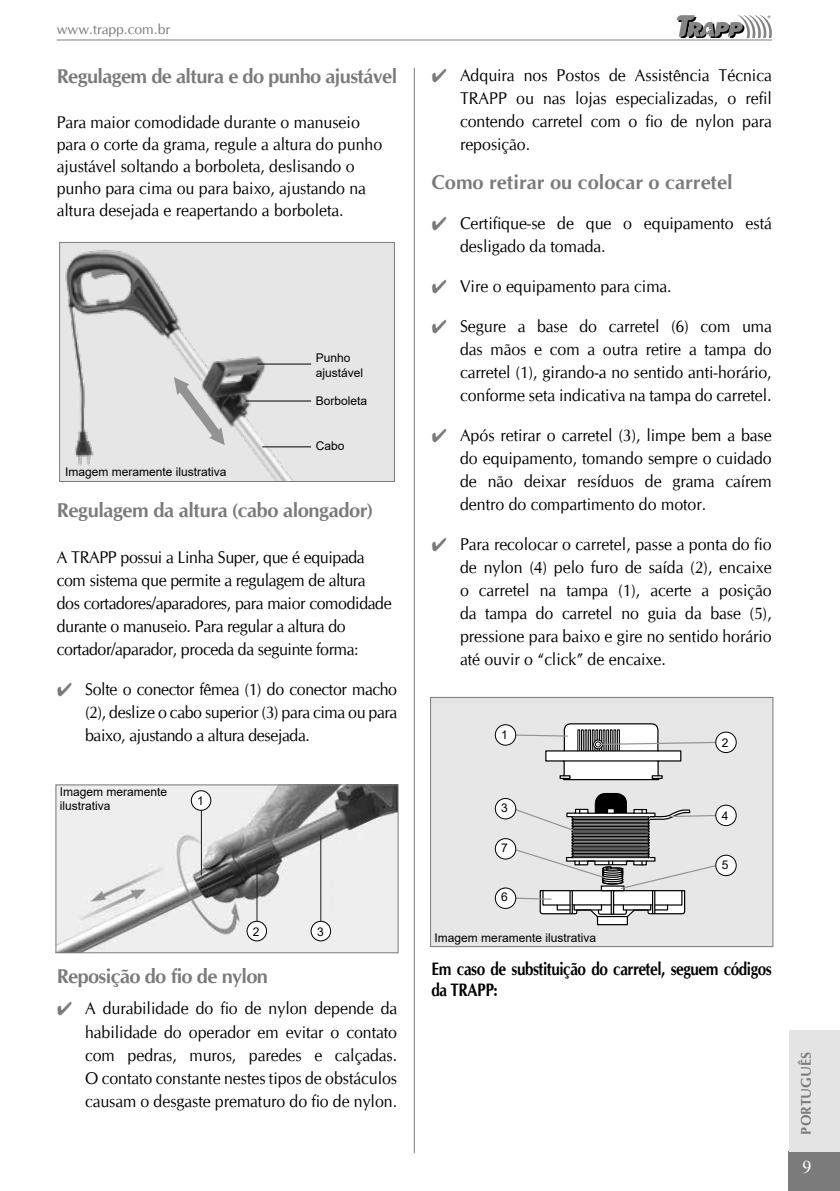
<style>
.page{position:relative;width:840px;height:1191px;background:#fff}
.page>*{position:absolute;margin:0;border:0;box-sizing:border-box;transform-origin:0 0}
.t1{font:700 20px "CG Omega";letter-spacing:-.02em;color:#7b7b7b}
.t2{font:700 20px "CG Omega";color:#7b7b7b}
.t3{font:700 18px/21.8px "CG Omega";letter-spacing:-.03em;color:#000;scale:.85 1}
.t4{font:18px "Times New Roman";color:#fff}
.t5{font:17px/23px "CG Omega";color:#000;text-align:justify;scale:.94 1}
.t6{font:17px/23px "CG Omega";letter-spacing:-.02em;color:#000;scale:.94 1}
.t7{font:15.8px/15.8px "Helvetica";color:#000;scale:.85 1}
.t8{font:15.8px "Helvetica";color:#000}
.t9{font:15.2px "Helvetica";color:#000}
.t10{font:14.2px "Helvetica";color:#000;scale:.85 1}
.t11{font:14px "CG Omega";color:#7a7a7a}
.t12{font:700 14px "CG Omega";color:#7b7b7b}
.t13{font:12px/14.4px "Arial";color:#000}
</style>
<div class="page">
<div style="left:788px;top:1151px;width:51px;height:40px;background:#7b7b7b"></div>
<div style="left:788px;top:1029px;width:51px;height:122px;background:#e4e4e4"></div>
<svg style="left:676px;top:15px;width:95px;height:22px"></svg>
<hr style="left:57px;top:40px;width:714px;height:1px;background:#7a7a7a">
<img style="left:61px;top:244px;width:332px;height:236px">
<div style="left:59px;top:242px;width:336px;height:240px;border:1px solid #7b7b7b"></div>
<hr style="left:257px;top:363px;width:54px;height:1px;background:#000">
<hr style="left:246px;top:400px;width:65px;height:1px;background:#000">
<hr style="left:262px;top:446px;width:49px;height:1px;background:#000">
<svg style="left:174px;top:377px;width:51px;height:68px;background:#bbb"></svg>
<div style="left:63px;top:467px;width:165px;height:11px;background:#e4e4e4"></div>
<img style="left:57px;top:786px;width:339px;height:165px">
<div style="left:311px;top:921px;width:19px;height:20px;background:#fff;border-radius:50%"></div>
<div style="left:310px;top:921px;width:21px;height:20px;border:1px solid #000;border-radius:50%"></div>
<hr style="left:201px;top:807px;width:1px;height:68px;background:#1c1c1c">
<div style="left:191px;top:790px;width:20px;height:20px;background:#fff;border-radius:50%"></div>
<div style="left:191px;top:790px;width:20px;height:20px;border:1px solid #000;border-radius:50%"></div>
<hr style="left:256px;top:860px;width:1px;height:67px;background:#1c1c1c">
<hr style="left:320px;top:834px;width:1px;height:87px;background:#1c1c1c">
<div style="left:247px;top:921px;width:19px;height:20px;background:#fff;border-radius:50%"></div>
<div style="left:246px;top:921px;width:21px;height:20px;border:1px solid #000;border-radius:50%"></div>
<div style="left:55px;top:784px;width:343px;height:169px;border:1px solid #7b7b7b"></div>
<div style="left:60px;top:787px;width:113px;height:23px;background:#eee"></div>
<div style="left:430px;top:703px;width:342px;height:243px;background:#e7e7e7"></div>
<svg style="left:514px;top:723px;width:202px;height:58px"></svg>
<svg style="left:513px;top:793px;width:204px;height:133px"></svg>
<div style="left:495px;top:724px;width:20px;height:21px;background:#fff;border-radius:50%"></div>
<div style="left:494px;top:724px;width:22px;height:21px;border:1px solid #000;border-radius:50%"></div>
<div style="left:495px;top:798px;width:20px;height:21px;background:#fff;border-radius:50%"></div>
<div style="left:494px;top:798px;width:22px;height:21px;border:1px solid #000;border-radius:50%"></div>
<div style="left:495px;top:838px;width:20px;height:21px;background:#fff;border-radius:50%"></div>
<div style="left:494px;top:838px;width:22px;height:21px;border:1px solid #000;border-radius:50%"></div>
<div style="left:495px;top:888px;width:20px;height:20px;background:#fff;border-radius:50%"></div>
<div style="left:494px;top:887px;width:22px;height:21px;border:1px solid #000;border-radius:50%"></div>
<div style="left:715px;top:732px;width:20px;height:20px;background:#fff;border-radius:50%"></div>
<div style="left:715px;top:731px;width:21px;height:22px;border:1px solid #000;border-radius:50%"></div>
<div style="left:715px;top:805px;width:20px;height:20px;background:#fff;border-radius:50%"></div>
<div style="left:715px;top:805px;width:21px;height:21px;border:1px solid #000;border-radius:50%"></div>
<div style="left:715px;top:855px;width:20px;height:20px;background:#fff;border-radius:50%"></div>
<div style="left:715px;top:855px;width:21px;height:21px;border:1px solid #000;border-radius:50%"></div>
<div style="left:430px;top:697px;width:343px;height:250px;border:1px solid #7b7b7b"></div>
<hr style="left:413px;top:68px;width:1px;height:1085px;background:#7a7a7a">
<p class="t11" style="left:57px;top:20px;width:115px">www.trapp.com.br</p>
<p class="t1" style="left:57px;top:63px;width:342px">Regulagem de altura e do punho ajustável</p>
<p class="t5" style="left:57px;top:111px;width:347px;line-height:22px;text-align:left">Para maior comodidade durante o manuseio para o corte da grama, regule a altura do punho ajustável soltando a borboleta, deslisando o punho para cima ou para baixo, ajustando na altura desejada e reapertando a borboleta.</p>
<p class="t13" style="left:315px;top:351px;width:49px">Punho ajustável</p>
<p class="t13" style="left:315px;top:393px;width:53px">Borboleta</p>
<p class="t13" style="left:315px;top:439px;width:30px">Cabo</p>
<p class="t10" style="left:290px;top:436px;width:65px">plástica (1)</p>
<p class="t13" style="left:65px;top:465px;width:163px">Imagem meramente ilustrativa</p>
<p class="t1" style="left:57px;top:498px;width:317px">Regulagem da altura (cabo alongador)</p>
<p class="t6" style="left:57px;top:546px;width:357px">A TRAPP possui a Linha Super, que é equipada com sistema que permite a regulagem de altura dos cortadores/aparadores, para maior comodidade durante o manuseio. Para regular a altura do cortador/aparador, proceda da seguinte forma:</p>
<p class="t5" style="left:85px;top:678px;width:333px">Solte o conector fêmea (1) do conector macho (2), deslize o cabo superior (3) para cima ou para baixo, ajustando a altura desejada.</p>
<p class="t10" style="left:249px;top:499px;width:51px">Cabo (2)</p>
<p class="t7" style="left:251px;top:555px;width:73px">Porca plástica (1)</p>
<p class="t7" style="left:206px;top:642px;width:57px">Cabo (2)</p>
<p class="t13" style="left:60px;top:784px;width:109px">Imagem meramente ilustrativa</p>
<p class="t13" style="left:197px;top:793px;width:8px">1</p>
<p class="t13" style="left:253px;top:924px;width:8px">2</p>
<p class="t13" style="left:317px;top:924px;width:8px">3</p>
<p class="t1" style="left:57px;top:963px;width:213px">Reposição do fio de nylon</p>
<p class="t5" style="left:85px;top:997px;width:333px">A durabilidade do fio de nylon depende da habilidade do operador em evitar o contato com pedras, muros, paredes e calçadas.<br>O contato constante nestes tipos de obstáculos causam o desgaste prematuro do fio de nylon.</p>
<p class="t8" style="left:147px;top:968px;width:10px">1</p>
<p class="t5" style="left:460px;top:64px;width:333px">Adquira nos Postos de Assistência Técnica TRAPP ou nas lojas especializadas, o refil contendo carretel com o fio de nylon para reposição.</p>
<p class="t2" style="left:431px;top:169px;width:302px">Como retirar ou colocar o carretel</p>
<p class="t5" style="left:460px;top:212px;width:333px">Certifique-se de que o equipamento está desligado da tomada.</p>
<p class="t5" style="left:460px;top:275px;width:226px">Vire o equipamento para cima.</p>
<p class="t5" style="left:460px;top:315px;width:333px">Segure a base do carretel (6) com uma das mãos e com a outra retire a tampa do carretel (1), girando-a no sentido anti-horário, conforme seta indicativa na tampa do carretel.</p>
<p class="t5" style="left:460px;top:424px;width:333px">Após retirar o carretel (3), limpe bem a base do equipamento, tomando sempre o cuidado de não deixar resíduos de grama caírem dentro do compartimento do motor.</p>
<p class="t5" style="left:460px;top:533px;width:333px">Para recolocar o carretel, passe a ponta do fio de nylon (4) pelo furo de saída (2), encaixe o carretel na tampa (1), acerte a posição da tampa do carretel no guia da base (5), pressione para baixo e gire no sentido horário até ouvir o “click” de encaixe.</p>
<p class="t9" style="left:512px;top:575px;width:9px">1</p>
<p class="t13" style="left:500px;top:727px;width:8px">1</p>
<p class="t13" style="left:500px;top:800px;width:8px">3</p>
<p class="t13" style="left:500px;top:840px;width:8px">7</p>
<p class="t13" style="left:500px;top:890px;width:8px">6</p>
<p class="t13" style="left:721px;top:735px;width:8px">2</p>
<p class="t13" style="left:721px;top:808px;width:8px">4</p>
<p class="t13" style="left:721px;top:857px;width:8px">5</p>
<p class="t13" style="left:434px;top:930px;width:163px">Imagem meramente ilustrativa</p>
<p class="t3" style="left:431px;top:957px;width:401px">Em caso de substituição do carretel, seguem códigos da TRAPP:</p>
<p class="t12" style="left:796px;top:1134px;width:84px;rotate:-90deg">PORTUGUÊS</p>
<p class="t4" style="left:802px;top:1154px;width:10px">9</p>
</div>
